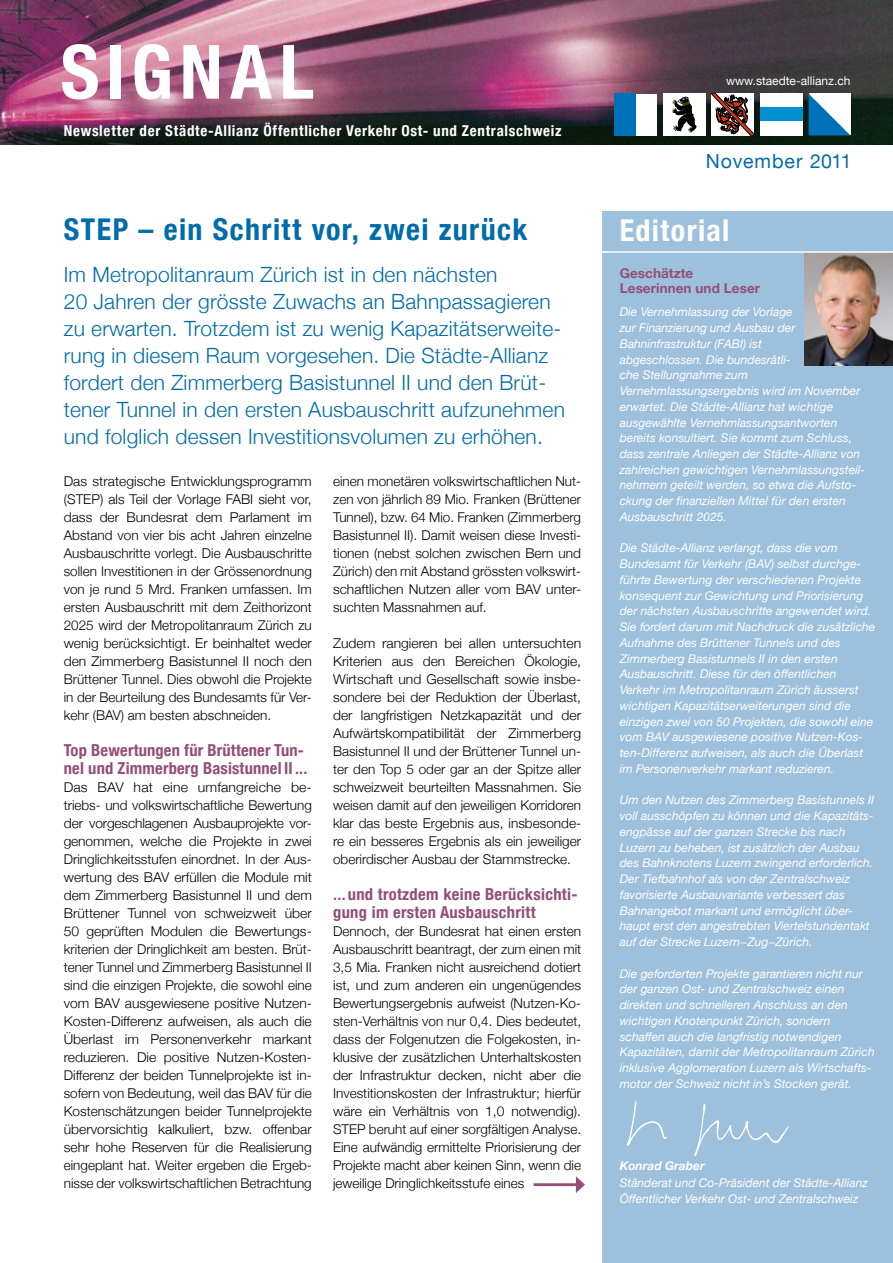
<style>
.page{position:relative;width:893px;height:1263px;background:#fff}
.page>*{position:absolute;margin:0;border:0;box-sizing:border-box;transform-origin:0 0}
.t1{font:700 condensed 75px "Helvetica Neue";letter-spacing:.09em;color:#fff}
.t2{font:700 condensed 30px "Helvetica Neue";letter-spacing:.045em;color:#006ca9}
.t3{font:700 condensed 30px "Helvetica Neue";letter-spacing:.045em;color:#fff}
.t4{font:300 21px/27px "Helvetica Neue";letter-spacing:.01em;color:#006ca9}
.t5{font:19.5px "Helvetica Neue";letter-spacing:.035em;color:#006ca9}
.t6{font:700 condensed 16.5px/18px "Helvetica Neue";letter-spacing:.01em;color:#944e78}
.t7{font:700 condensed 15px "Helvetica Neue";letter-spacing:.05em;color:#fff}
.t8{font:300 13.5px/18px "Helvetica Neue";color:#000;text-align:justify}
.t9{font:300 13.5px/18px "Helvetica Neue";color:#000;scale:1.04 1}
.t10{font:700 13.5px/15px "Helvetica Neue";letter-spacing:.005em;color:#944e78}
.t11{font:italic 12px/15.8px "Helvetica Neue";color:#fff}
.t12{font:12px "Helvetica Neue";color:#fff}
.t13{font:italic 700 12px "Helvetica Neue";color:#fff}
</style>
<div class="page">
<img style="left:0;top:0;width:893px;height:144px">
<div style="left:602px;top:212px;width:291px;height:1051px;background:#9dc0dc"></div>
<div style="left:615px;top:94px;width:42px;height:42px;background:#fff"></div>
<div style="left:615px;top:93px;width:21px;height:43px;background:#0070b8"></div>
<div style="left:663px;top:93px;width:43px;height:43px;background:#fff"></div>
<svg style="left:672px;top:96px;width:25px;height:37px"></svg>
<div style="left:711px;top:93px;width:43px;height:43px;background:#fff"></div>
<svg style="left:712px;top:94px;width:42px;height:41px"></svg>
<div style="left:760px;top:93px;width:42px;height:43px;background:#fff"></div>
<div style="left:760px;top:107px;width:42px;height:14px;background:#008fd0"></div>
<svg style="left:808px;top:94px;width:42px;height:41px"></svg>
<img style="left:805px;top:253px;width:88px;height:112px">
<hr style="left:602px;top:251px;width:291px;height:2px;background:#fff">
<hr style="left:534px;top:1183px;width:44px;height:3px;background:#944e78">
<svg style="left:576px;top:1176px;width:9px;height:17px"></svg>
<svg style="left:694px;top:1104px;width:95px;height:52px"></svg>
<svg style="left:627px;top:1101px;width:40px;height:45px"></svg>
<h1 class="t1" style="left:61px;top:27px;width:255px">SIGNAL</h1>
<p class="t7" style="left:64px;top:121px;width:499px">Newsletter der Städte-Allianz Öffentlicher Verkehr Ost- und Zentralschweiz</p>
<p class="t12" style="left:726px;top:74px;width:126px">www.staedte-allianz.ch</p>
<h3 class="t5" style="left:706px;top:150px;width:147px">November 2011</h3>
<h2 class="t2" style="left:64px;top:211px;width:465px">STEP – ein Schritt vor, zwei zurück</h2>
<h2 class="t3" style="left:620px;top:212px;width:111px">Editorial</h2>
<p class="t4" style="left:64px;top:261px;width:503px">Im Metropolitanraum Zürich ist in den nächsten<br>20 Jahren der grösste Zuwachs an Bahnpassagieren zu erwarten. Trotzdem ist zu wenig Kapazitätserweite&shy;rung in diesem Raum vorgesehen. Die Städte-Allianz fordert den Zimmerberg Basistunnel II und den Brüt&shy;tener Tunnel in den ersten Ausbauschritt aufzunehmen und folglich dessen Investitionsvolumen zu erhöhen.</p>
<p class="t10" style="left:620px;top:265px;width:142px">Geschätzte<br>Leserinnen und Leser</p>
<p class="t11" style="left:620px;top:304px;width:247px">Die Vernehmlassung der Vorlage<br>zur Finanzierung und Ausbau der Bahninfrastruktur (FABI) ist<br>abgeschlossen. Die bundesrätli-<br>che Stellungnahme zum Vernehmlassungsergebnis wird im November erwartet. Die Städte-Allianz hat wichtige ausgewählte Vernehmlassungsantworten bereits konsultiert. Sie kommt zum Schluss, dass zentrale Anliegen der Städte-Allianz von zahlreichen gewichtigen Vernehmlassungsteil&shy;nehmern geteilt werden, so etwa die Aufsto&shy;ckung der finanziellen Mittel für den ersten Ausbauschritt 2025.</p>
<p class="t11" style="left:620px;top:540px;width:257px">Die Städte-Allianz verlangt, dass die vom Bundesamt für Verkehr (BAV) selbst durchge&shy;führte Bewertung der verschiedenen Projekte konsequent zur Gewichtung und Priorisierung der nächsten Ausbauschritte angewendet wird.<br>Sie fordert darum mit Nachdruck die zusätzliche Aufnahme des Brüttener Tunnels und des Zimmerberg Basistunnels II in den ersten Ausbauschritt. Diese für den öffentlichen Verkehr im Metropolitanraum Zürich äusserst wichtigen Kapazitätserweiterungen sind die einzigen zwei von 50 Projekten, die sowohl eine vom BAV ausgewiesene positive Nutzen-Kos&shy;ten-Differenz aufweisen, als auch die Überlast im Personenverkehr markant reduzieren.</p>
<p class="t11" style="left:620px;top:792px;width:256px">Um den Nutzen des Zimmerberg Basistunnels II voll ausschöpfen zu können und die Kapazitäts&shy;engpässe auf der ganzen Strecke bis nach Luzern zu beheben, ist zusätzlich der Ausbau des Bahnknotens Luzern zwingend erforderlich.<br>Der Tiefbahnhof als von der Zentralschweiz favorisierte Ausbauvariante verbessert das Bahnangebot markant und ermöglicht über&shy;haupt erst den angestrebten Viertelstundentakt auf der Strecke Luzern−Zug−Zürich.</p>
<p class="t11" style="left:620px;top:965px;width:256px">Die geforderten Projekte garantieren nicht nur der ganzen Ost- und Zentralschweiz einen direkten und schnelleren Anschluss an den wichtigen Knotenpunkt Zürich, sondern schaffen auch die langfristig notwendigen Kapazitäten, damit der Metropolitanraum Zürich inklusive Agglomeration Luzern als Wirtschafts&shy;motor der Schweiz nicht in’s Stocken gerät.</p>
<p class="t8" style="left:64px;top:472px;width:250px">Das strategische Entwicklungsprogramm (STEP) als Teil der Vorlage FABI sieht vor, dass der Bundesrat dem Parlament im Abstand von vier bis acht Jahren einzelne Ausbauschritte vorlegt. Die Ausbauschritte sollen Investitionen in der Grössenordnung von je rund 5 Mrd. Franken umfassen. Im ersten Ausbauschritt mit dem Zeithorizont 2025 wird der Metropolitanraum Zürich zu wenig berücksichtigt. Er beinhaltet weder den Zimmerberg Basistunnel II noch den Brüttener Tunnel. Dies obwohl die Projekte in der Beurteilung des Bundesamts für Ver&shy;kehr (BAV) am besten abschneiden.</p>
<h3 class="t6" style="left:64px;top:741px;width:245px">Top Bewertungen für Brüttener Tun&shy;nel und Zimmerberg Basistunnel II ...</h3>
<p class="t9" style="left:64px;top:778px;width:240px">Das BAV hat eine umfangreiche be&shy;triebs- und volkswirtschaftliche Bewertung der vorgeschlagenen Ausbauprojekte vor&shy;genommen, welche die Projekte in zwei Dringlichkeitsstufen einordnet. In der Aus&shy;wertung des BAV erfüllen die Module mit dem Zimmerberg Basistunnel II und dem Brüttener Tunnel von schweizweit über 50 geprüften Modulen die Bewertungs&shy;kriterien der Dringlichkeit am besten. Brüt&shy;tener Tunnel und Zimmerberg Basistunnel II sind die einzigen Projekte, die sowohl eine vom BAV ausgewiesene positive Nutzen-Kosten-Differenz aufweisen, als auch die Überlast im Personenverkehr markant reduzieren. Die positive Nutzen-Kosten-Differenz der beiden Tunnelprojekte ist in&shy;sofern von Bedeutung, weil das BAV für die Kostenschätzungen beider Tunnelprojekte übervorsichtig kalkuliert, bzw. offenbar sehr hohe Reserven für die Realisierung eingeplant hat. Weiter ergeben die Ergeb&shy;nisse der volkswirtschaftlichen Betrachtung</p>
<p class="t8" style="left:333px;top:472px;width:250px">einen monetären volkswirtschaftlichen Nut&shy;zen von jährlich 89 Mio. Franken (Brüttener Tunnel), bzw. 64 Mio. Franken (Zimmerberg Basistunnel II). Damit weisen diese Investi&shy;tionen (nebst solchen zwischen Bern und Zürich) den mit Abstand grössten volkswirt&shy;schaftlichen Nutzen aller vom BAV unter&shy;suchten Massnahmen auf.</p>
<p class="t8" style="left:333px;top:634px;width:250px">Zudem rangieren bei allen untersuchten Kriterien aus den Bereichen Ökologie, Wirtschaft und Gesellschaft sowie insbe&shy;sondere bei der Reduktion der Überlast, der langfristigen Netzkapazität und der Aufwärtskompatibilität der Zimmerberg Basistunnel II und der Brüttener Tunnel un&shy;ter den Top 5 oder gar an der Spitze aller schweizweit beurteilten Massnahmen. Sie weisen damit auf den jeweiligen Korridoren klar das beste Ergebnis aus, insbesonde&shy;re ein besseres Ergebnis als ein jeweiliger oberirdischer Ausbau der Stammstrecke.</p>
<h3 class="t6" style="left:333px;top:885px;width:246px">...und trotzdem keine Berücksichti&shy;gung im ersten Ausbauschritt</h3>
<p class="t8" style="left:333px;top:922px;width:250px">Dennoch, der Bundesrat hat einen ersten Ausbauschritt beantragt, der zum einen mit 3,5 Mia. Franken nicht ausreichend dotiert ist, und zum anderen ein ungenügendes Bewertungsergebnis aufweist (Nutzen-Ko&shy;sten-Verhältnis von nur 0,4. Dies bedeutet, dass der Folgenutzen die Folgekosten, in&shy;klusive der zusätzlichen Unterhaltskosten der Infrastruktur decken, nicht aber die Investitionskosten der Infrastruktur; hierfür wäre ein Verhältnis von 1,0 notwendig).<br>STEP beruht auf einer sorgfältigen Analyse.<br>Eine aufwändig ermittelte Priorisierung der Projekte macht aber keinen Sinn, wenn die jeweilige Dringlichkeitsstufe eines</p>
<p class="t13" style="left:620px;top:1159px;width:86px">Konrad Graber</p>
<p class="t11" style="left:620px;top:1174px;width:250px;line-height:16.5px">Ständerat und Co-Präsident der Städte-Allianz<br>Öffentlicher Verkehr Ost- und Zentralschweiz</p>
</div>
